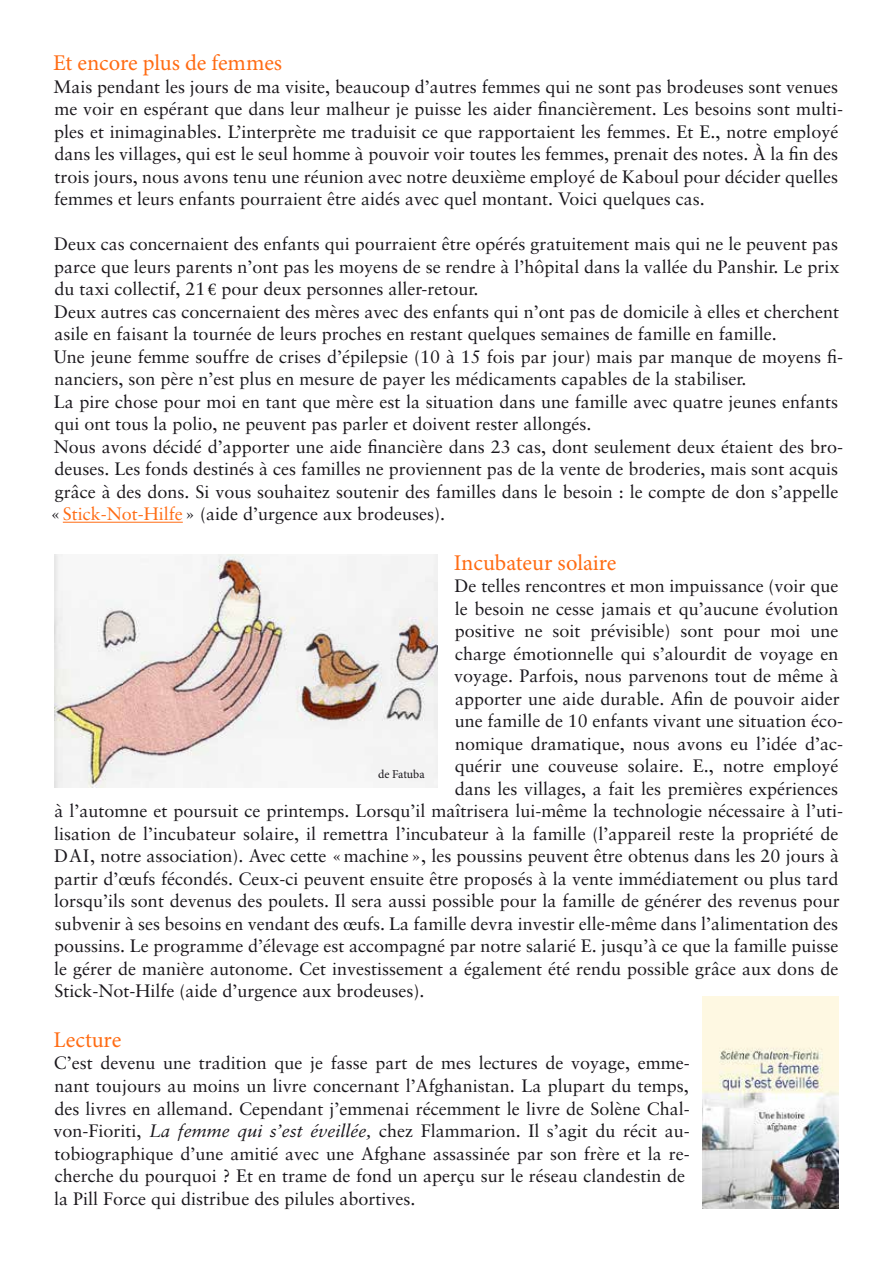
<style>
.page{position:relative;width:893px;height:1263px;background:#fff}
.page>*{position:absolute;margin:0;border:0;box-sizing:border-box;transform-origin:0 0}
.t1{font:22.5px "Minion Pro";letter-spacing:-.005em;color:#ff6c14}
.t2{font:18px/22.5px "Sabon CE";color:#1a171c}
.t3{font:12px "Minion Pro";letter-spacing:-.005em;color:#1a171c}
.s1{font-family:"Minion Pro"}
.s2{color:#ff6c14}
.s3{font-style:italic}
</style>
<div class="page">
<hr style="left:63px;top:522px;width:120px;height:1px;background:#ff6c14">
<img style="left:54px;top:554px;width:383px;height:234px">
<img style="left:702px;top:996px;width:137px;height:213px">
<p class="t1" style="left:53px;top:48px;width:230px">Et encore plus de femmes</p>
<p class="t2" style="left:53px;top:75px;width:791px">Mais pendant les jours de ma visite, beaucoup d’autres femmes qui ne sont pas brodeuses sont venues me voir en espérant que dans leur malheur je puisse les aider financièrement. Les besoins sont multi&shy;ples et inimaginables. L’interprète me traduisit ce que rapportaient les femmes. Et E., notre employé dans les villages, qui est le seul homme à pouvoir voir toutes les femmes, prenait des notes. À la fin des trois jours, nous avons tenu une réunion avec notre deuxième employé de Kaboul pour décider quelles femmes et leurs enfants pourraient être aidés avec quel montant. Voici quelques cas.</p>
<p class="t2" style="left:51px;top:233px;width:794px">Deux cas concernaient des enfants qui pourraient être opérés gratuitement mais qui ne le peuvent pas parce que leurs parents n’ont pas les moyens de se rendre à l’hôpital dans la vallée du Panshir. Le prix du taxi collectif, 21<span class="s1">€</span> pour deux personnes aller-retour.<br>Deux autres cas concernaient des mères avec des enfants qui n’ont pas de domicile à elles et cherchent asile en faisant la tournée de leurs proches en restant quelques semaines de famille en famille.<br>Une jeune femme souffre de crises d’épilepsie (10 à 15 fois par jour) mais par manque de moyens fi&shy;nanciers, son père n’est plus en mesure de payer les médicaments capables de la stabiliser.<br>La pire chose pour moi en tant que mère est la situation dans une famille avec quatre jeunes enfants qui ont tous la polio, ne peuvent pas parler et doivent rester allongés.<br>Nous avons décidé d’apporter une aide financière dans 23 cas, dont seulement deux étaient des bro&shy;deuses. Les fonds destinés à ces familles ne proviennent pas de la vente de broderies, mais sont acquis grâce à des dons. Si vous souhaitez soutenir des familles dans le besoin : le compte de don s’appelle «<span class="s2">Stick-Not-Hilfe</span>» (aide d’urgence aux brodeuses).</p>
<p class="t1" style="left:454px;top:548px;width:164px">Incubateur solaire</p>
<p class="t2" style="left:454px;top:575px;width:385px">De telles rencontres et mon impuissance (voir que</p>
<p class="t2" style="left:455px;top:597px;width:385px">le besoin ne cesse jamais et qu’aucune évolution</p>
<p class="t2" style="left:455px;top:620px;width:385px">positive ne soit prévisible) sont pour moi une</p>
<p class="t2" style="left:455px;top:642px;width:385px">charge émotionnelle qui s’alourdit de voyage en</p>
<p class="t2" style="left:454px;top:665px;width:386px">voyage. Parfois, nous parvenons tout de même à</p>
<p class="t2" style="left:455px;top:687px;width:386px">apporter une aide durable. Afin de pouvoir aider</p>
<p class="t2" style="left:455px;top:710px;width:390px">une famille de 10 enfants vivant une situation éco-</p>
<p class="t2" style="left:455px;top:732px;width:390px">nomique dramatique, nous avons eu l’idée d’ac-</p>
<p class="t2" style="left:455px;top:755px;width:385px">quérir une couveuse solaire. E., notre employé</p>
<p class="t2" style="left:455px;top:777px;width:385px">dans les villages, a fait les premières expériences</p>
<p class="t2" style="left:55px;top:800px;width:790px">à l’automne et poursuit ce printemps. Lorsqu’il maîtrisera lui-même la technologie nécessaire à l’uti-</p>
<p class="t2" style="left:54px;top:822px;width:786px">lisation de l’incubateur solaire, il remettra l’incubateur à la famille (l’appareil reste la propriété de</p>
<p class="t2" style="left:54px;top:845px;width:786px">DAI, notre association). Avec cette «machine», les poussins peuvent être obtenus dans les 20 jours à</p>
<p class="t2" style="left:54px;top:867px;width:786px">partir d’œufs fécondés. Ceux-ci peuvent ensuite être proposés à la vente immédiatement ou plus tard</p>
<p class="t2" style="left:54px;top:890px;width:787px">lorsqu’ils sont devenus des poulets. Il sera aussi possible pour la famille de générer des revenus pour</p>
<p class="t2" style="left:55px;top:912px;width:785px">subvenir à ses besoins en vendant des œufs. La famille devra investir elle-même dans l’alimentation des</p>
<p class="t2" style="left:54px;top:935px;width:786px">poussins. Le programme d’élevage est accompagné par notre salarié E. jusqu’à ce que la famille puisse</p>
<p class="t2" style="left:54px;top:957px;width:786px">le gérer de manière autonome. Cet investissement a également été rendu possible grâce aux dons de</p>
<p class="t2" style="left:54px;top:980px;width:372px">Stick-Not-Hilfe (aide d’urgence aux brodeuses).</p>
<p class="t1" style="left:53px;top:1025px;width:69px">Lecture</p>
<p class="t2" style="left:54px;top:1052px;width:638px">C’est devenu une tradition que je fasse part de mes lectures de voyage, emme&shy;nant toujours au moins un livre concernant l’Afghanistan. La plupart du temps, des livres en allemand. Cependant j’emmenai récemment le livre de Solène Chal&shy;von-Fioriti, <span class="s3">La femme qui s’est éveillée,</span> chez Flammarion. Il s’agit du récit au&shy;tobiographique d’une amitié avec une Afghane assassinée par son frère et la re&shy;cherche du pourquoi ? Et en trame de fond un aperçu sur le réseau clandestin de la Pill Force qui distribue des pilules abortives.</p>
<p class="t3" style="left:378px;top:766px;width:48px">de Fatuba</p>
</div>
